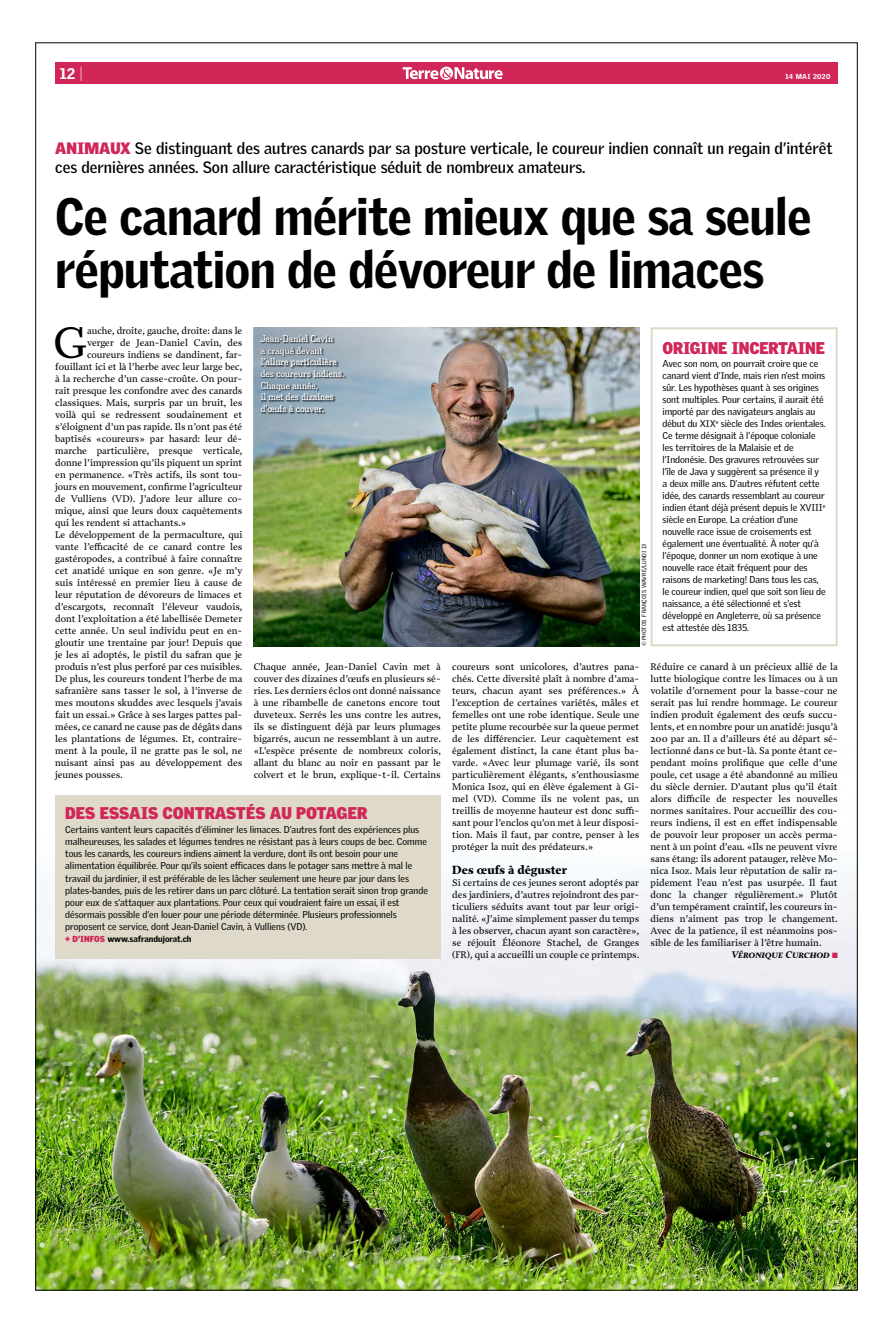
<style>
.page{position:relative;width:893px;height:1333px;background:#fff}
.page>*{position:absolute;margin:0;border:0;box-sizing:border-box;transform-origin:0 0}
.TP_titre_x04{font:900 51px/53px "Griffith Gothic";letter-spacing:-.01em;color:#000;scale:.94 1}
.TP_texte_de_base_let{font:44.9px "Prensa";color:#000}
.ENC_titre_x21{font:900 16.5px "Griffith Gothic";letter-spacing:-.01em;color:#d12758}
.TP_chapeau_x06{font:700 16px/18.5px "Griffith Gothic";color:#000}
.t1{font:900 15px "Griffith Gothic";color:#fff}
.TP_intertitre_x09{font:900 12px "Prensa";color:#000}
.TP_texte_de_base_x08{font:9.8px/12px "Prensa";color:#000;text-align:justify}
.TP_texte_de_base_let-2{font:9.8px "Prensa";color:#000}
.TP_signature_x07{font:9.8px "Prensa Bold Italic SC";color:#000}
.ENC_texte_de_base_x2{font:9.6px/12px "Griffith Gothic";letter-spacing:-.005em;color:#000}
.TP_légende_x11{font:9.3px/11.7px "Dispatch Cond";color:#fff}
.ENC_note_de_base_de{font:900 8.5px "Griffith Gothic";color:#000}
.t2{font:900 7px "Griffith Gothic";letter-spacing:.04em;color:#fff}
.TP_crédit_x12{font:5.8px "Griffith Gothic";color:#000}
.s1{font-weight:100}
.s2{font-weight:900;color:#d12758}
.s3{color:#d12758}
</style>
<div class="page">
<div style="left:55px;top:62px;width:783px;height:22px;background:#d12758"></div>
<svg style="left:403px;top:67px;width:100px;height:13px"></svg>
<img style="left:37px;top:874px;width:818px;height:414px">
<img style="left:254px;top:327px;width:385px;height:319px">
<div style="left:651px;top:327px;width:187px;height:319px;border:2px solid #ded9c8"></div>
<div style="left:55px;top:794px;width:386px;height:164px;background:#ded9c8"></div>
<img style="left:254px;top:327px;width:309px;height:255px">
<div style="left:261px;top:334px;width:85px;height:80px;background:#000;opacity:.9"></div>
<p class="t1" style="left:60px;top:64px;width:25px">12 <span class="s1">|</span></p>
<p class="t2" style="left:785px;top:72px;width:46px">14 MAI 2020</p>
<p class="TP_chapeau_x06" style="left:55px;top:139px;width:779px"><span class="s2">ANIMAUX</span> Se distinguant des autres canards par sa posture verticale, le coureur indien connaît un regain d’intérêt ces dernières années. Son allure caractéristique séduit de nombreux amateurs.</p>
<p class="TP_titre_x04" style="left:55px;top:190px;width:806px">Ce canard mérite mieux que sa seule réputation de dévoreur de limaces</p>
<p class="TP_texte_de_base_let" style="left:53px;top:316px;width:35px">G</p>
<p class="TP_texte_de_base_let-2" style="left:87px;top:325px;width:157px">auche, droite, gauche, droite: dans le</p>
<p class="TP_légende_x11" style="left:261px;top:332px;width:85px">Jean-Daniel Cavin<br>a craqué devant l’allure particulière des coureurs indiens.<br>Chaque année,<br>il met des dizaines d’œufs à couver.</p>
<p class="TP_texte_de_base_let-2" style="left:87px;top:337px;width:157px">verger de Jean-Daniel Cavin, des</p>
<p class="TP_texte_de_base_let-2" style="left:87px;top:349px;width:157px">coureurs indiens se dandinent, far-</p>
<p class="TP_texte_de_base_let-2" style="left:55px;top:361px;width:189px">fouillant ici et là l’herbe avec leur large bec,</p>
<p class="TP_texte_de_base_let-2" style="left:55px;top:373px;width:189px">à la recherche d’un casse-croûte. On pour-</p>
<p class="TP_texte_de_base_let-2" style="left:55px;top:385px;width:189px">rait presque les confondre avec des canards</p>
<p class="TP_texte_de_base_let-2" style="left:55px;top:397px;width:189px">classiques. Mais, surpris par un bruit, les</p>
<p class="TP_texte_de_base_let-2" style="left:55px;top:409px;width:189px">voilà qui se redressent soudainement et</p>
<p class="TP_texte_de_base_let-2" style="left:55px;top:421px;width:189px">s’éloignent d’un pas rapide. Ils n’ont pas été</p>
<p class="TP_texte_de_base_let-2" style="left:55px;top:433px;width:189px">baptisés «coureurs» par hasard: leur dé-</p>
<p class="TP_texte_de_base_let-2" style="left:55px;top:445px;width:189px">marche particulière, presque verticale,</p>
<p class="TP_texte_de_base_let-2" style="left:55px;top:457px;width:189px">donne l’impression qu’ils piquent un sprint</p>
<p class="TP_texte_de_base_let-2" style="left:55px;top:469px;width:189px">en permanence. «Très actifs, ils sont tou-</p>
<p class="TP_texte_de_base_let-2" style="left:55px;top:481px;width:189px">jours en mouvement, confirme l’agriculteur</p>
<p class="TP_texte_de_base_let-2" style="left:55px;top:493px;width:189px">de Vulliens (VD). J’adore leur allure co-</p>
<p class="TP_texte_de_base_let-2" style="left:55px;top:505px;width:189px">mique, ainsi que leurs doux caquètements</p>
<p class="TP_texte_de_base_let-2" style="left:55px;top:517px;width:133px">qui les rendent si attachants.»</p>
<p class="TP_texte_de_base_x08" style="left:55px;top:529px;width:189px">Le développement de la permaculture, qui vante l’efficacité de ce canard contre les gastéropodes, a contribué à faire connaître cet anatidé unique en son genre. «Je m’y suis intéressé en premier lieu à cause de leur réputation de dévoreurs de limaces et d’escargots, reconnaît l’éleveur vaudois, dont l’exploitation a été labellisée Demeter cette année. Un seul individu peut en en&shy;gloutir une trentaine par jour! Depuis que je les ai adoptés, le pistil du safran que je produis n’est plus perforé par ces nuisibles.<br>De plus, les coureurs tondent l’herbe de ma safranière sans tasser le sol, à l’inverse de mes moutons skuddes avec lesquels j’avais fait un essai.» Grâce à ses larges pattes pal&shy;mées, ce canard ne cause pas de dégâts dans les plantations de légumes. Et, contraire&shy;ment à la poule, il ne gratte pas le sol, ne nuisant ainsi pas au développement des jeunes pousses.</p>
<p class="ENC_titre_x21" style="left:662px;top:338px;width:164px">ORIGINE INCERTAINE</p>
<p class="ENC_texte_de_base_x2" style="left:662px;top:358px;width:165px">Avec son nom, on pourrait croire que ce canard vient d’Inde, mais rien n’est moins sûr. Les hypothèses quant à ses origines sont multiples. Pour certains, il aurait été importé par des navigateurs anglais au début du XIX<sup>e</sup> siècle des Indes orientales.<br>Ce terme désignait à l’époque coloniale les territoires de la Malaisie et de l’Indonésie. Des gravures retrouvées sur l’île de Java y suggèrent sa présence il y a deux mille ans. D’autres réfutent cette idée, des canards ressemblant au coureur indien étant déjà présent depuis le XVIII<sup>e </sup>siècle en Europe. La création d’une nouvelle race issue de croisements est également une éventualité. À noter qu’à l’époque, donner un nom exotique à une nouvelle race était fréquent pour des raisons de marketing! Dans tous les cas, le coureur indien, quel que soit son lieu de naissance, a été sélectionné et s’est développé en Angleterre, où sa présence est attestée dès 1835.</p>
<p class="TP_crédit_x12" style="left:640px;top:646px;width:104px;rotate:-90deg">© PHOTOS FRANÇOIS WAVRE/LUNDI 13</p>
<p class="TP_texte_de_base_x08" style="left:254px;top:661px;width:189px">Chaque année, Jean-Daniel Cavin met à couver des dizaines d’œufs en plusieurs sé&shy;ries. Les derniers éclos ont donné naissance à une ribambelle de canetons encore tout duveteux. Serrés les uns contre les autres, ils se distinguent déjà par leurs plumages bigarrés, aucun ne ressemblant à un autre. «L’espèce présente de nombreux coloris, allant du blanc au noir en passant par le colvert et le brun, explique-t-il. Certains</p>
<p class="TP_texte_de_base_x08" style="left:452px;top:661px;width:189px">coureurs sont unicolores, d’autres pana&shy;chés. Cette diversité plaît à nombre d’ama&shy;teurs, chacun ayant ses préférences.» À l’exception de certaines variétés, mâles et femelles ont une robe identique. Seule une petite plume recourbée sur la queue permet de les différencier. Leur caquètement est également distinct, la cane étant plus ba&shy;varde. «Avec leur plumage varié, ils sont particulièrement élégants, s’enthousiasme Monica Isoz, qui en élève également à Gi&shy;mel (VD). Comme ils ne volent pas, un treillis de moyenne hauteur est donc suffi&shy;sant pour l’enclos qu’on met à leur disposi&shy;tion. Mais il faut, par contre, penser à les protéger la nuit des prédateurs.»</p>
<p class="TP_intertitre_x09" style="left:452px;top:863px;width:116px">Des œufs à déguster</p>
<p class="TP_texte_de_base_x08" style="left:452px;top:877px;width:189px">Si certains de ces jeunes seront adoptés par des jardiniers, d’autres rejoindront des par&shy;ticuliers séduits avant tout par leur origi&shy;nalité. «J’aime simplement passer du temps à les observer, chacun ayant son caractère», se réjouit Éléonore Stachel, de Granges (FR), qui a accueilli un couple ce printemps.</p>
<p class="TP_texte_de_base_x08" style="left:651px;top:661px;width:189px">Réduire ce canard à un précieux allié de la lutte biologique contre les limaces ou à un volatile d’ornement pour la basse-cour ne serait pas lui rendre hommage. Le coureur indien produit également des œufs succu&shy;lents, et en nombre pour un anatidé: jusqu’à 200 par an. Il a d’ailleurs été au départ sé&shy;lectionné dans ce but-là. Sa ponte étant ce&shy;pendant moins prolifique que celle d’une poule, cet usage a été abandonné au milieu du siècle dernier. D’autant plus qu’il était alors difficile de respecter les nouvelles normes sanitaires. Pour accueillir des cou&shy;reurs indiens, il est en effet indispensable de pouvoir leur proposer un accès perma&shy;nent à un point d’eau. «Ils ne peuvent vivre sans étang: ils adorent patauger, relève Mo&shy;nica Isoz. Mais leur réputation de salir ra&shy;pidement l’eau n’est pas usurpée. Il faut donc la changer régulièrement.» Plutôt d’un tempérament craintif, les coureurs in&shy;diens n’aiment pas trop le changement.<br>Avec de la patience, il est néanmoins pos&shy;sible de les familiariser à l’être humain.</p>
<p class="TP_signature_x07" style="left:731px;top:949px;width:108px">Véronique Curchod <span class="s3">■</span></p>
<p class="ENC_titre_x21" style="left:65px;top:803px;width:304px">DES ESSAIS CONTRASTÉS AU POTAGER</p>
<p class="ENC_texte_de_base_x2" style="left:65px;top:823px;width:364px">Certains vantent leurs capacités d’éliminer les limaces. D’autres font des expériences plus malheureuses, les salades et légumes tendres ne résistant pas à leurs coups de bec. Comme tous les canards, les coureurs indiens aiment la verdure, dont ils ont besoin pour une alimentation équilibrée. Pour qu’ils soient efficaces dans le potager sans mettre à mal le travail du jardinier, il est préférable de les lâcher seulement une heure par jour dans les plates-bandes, puis de les retirer dans un parc clôturé. La tentation serait sinon trop grande pour eux de s’attaquer aux plantations. Pour ceux qui voudraient faire un essai, il est désormais possible d’en louer pour une période déterminée. Plusieurs professionnels proposent ce service, dont Jean-Daniel Cavin, à Vulliens (VD).</p>
<p class="ENC_note_de_base_de" style="left:65px;top:934px;width:128px"><span class="s3">+ D’INFOS</span> www.safrandujorat.ch</p>
</div>
